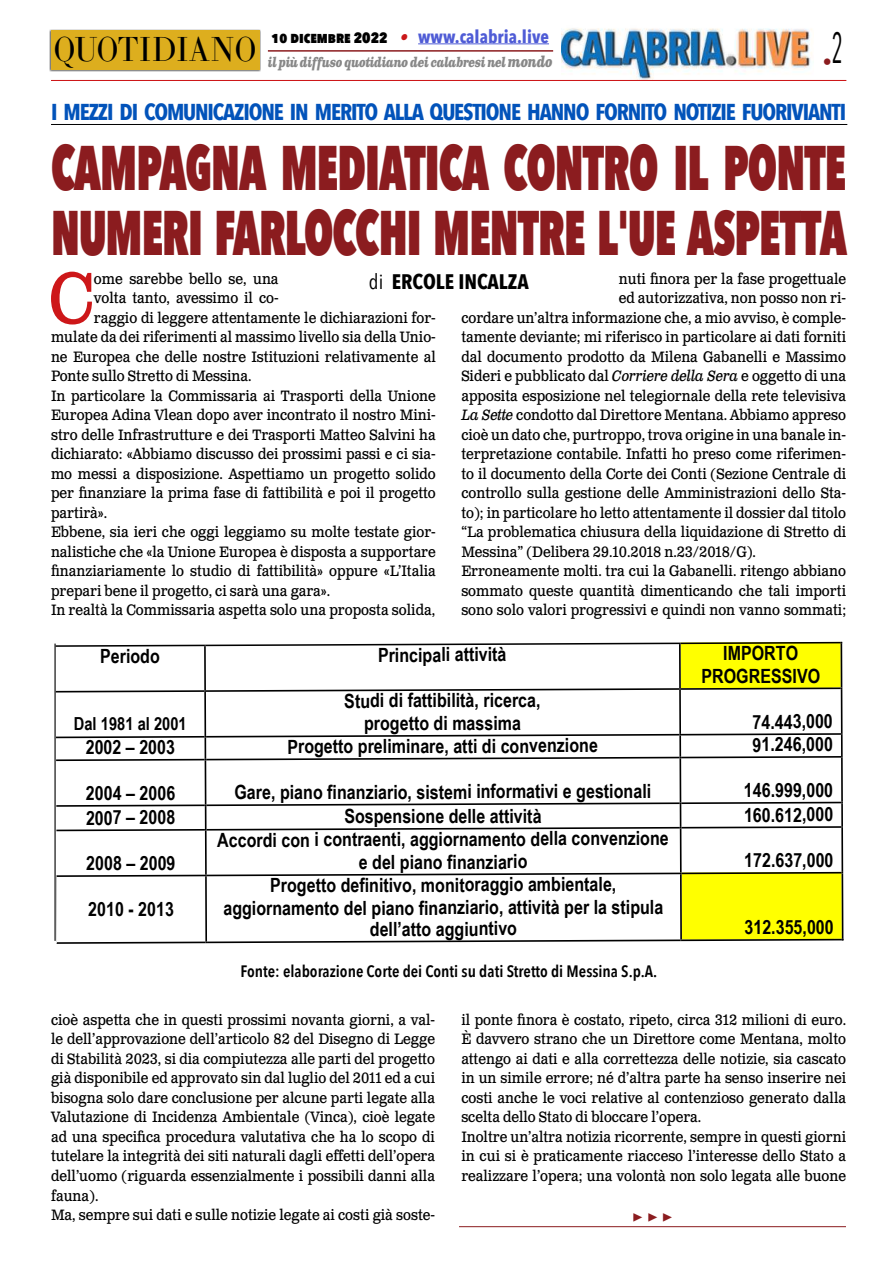
<style>
.page{position:relative;width:893px;height:1263px;background:#fff}
.page>*{position:absolute;margin:0;border:0;box-sizing:border-box;transform-origin:0 0}
.t1{font:71.25px "Clarendon Text Pro";color:#cd1719;scale:.9 1}
.t2{font:800 62.85px/64.5px "Avenir Next Condensed";letter-spacing:-.02em;color:#8b1c1f;scale:.73 1}
.t3{font:34.2px "LTC Bodoni 175 Pro";color:#000;scale:.88 1}
.t4{font:700 22.95px "Avenir Next Condensed";letter-spacing:-.05em;color:#0253ba}
.t5{font:700 21px "Avenir Next Condensed";color:#000}
.t6{font:700 19.65px/22.8px "Arial Narrow";letter-spacing:-.005em;color:#000;text-align:center}
.t7{font:700 18px "Avenir Next Condensed";color:#4f5cd6}
.t8{font:700 18px "Arial Narrow";letter-spacing:-.005em;color:#000}
.t9{font:700 18px "Minion Pro";color:#8b1c1f}
.t10{font:18px "Avenir Next Condensed";color:#8b1c1f}
.t11{font:600 16.5px "Avenir Next Condensed";color:#000}
.t12{font:15px/19.5px "Clarendon Text Pro";color:#000;scale:.9 1}
.t13{font:italic 700 13.5px "Clarendon Text Pro";letter-spacing:-.05em;color:#878787;scale:.79 1}
.s1{font-weight:800;font-size:15px;color:#000}
.s2{font-family:"Clarendon Text Pro";font-style:italic;font-size:16.5px;color:#ca181a}
.s3{font-size:15px}
.s4{font-style:italic}
.s5{font-weight:400}
</style>
<div class="page">
<img style="left:561px;top:28px;width:251px;height:52px">
<div style="left:49px;top:29px;width:212px;height:43px;background:#000;opacity:.75"></div>
<div style="left:51px;top:31px;width:208px;height:39px;background:#ddae1e"></div>
<hr style="left:418px;top:43px;width:131px;height:1px;background:#4f5cd6">
<hr style="left:268px;top:50px;width:285px;height:2px;background:#8b1c1f">
<hr style="left:51px;top:80px;width:795px;height:1px;background:#cd1719">
<hr style="left:51px;top:124px;width:796px;height:1px;background:#000">
<svg style="left:56px;top:642px;width:787px;height:302px"></svg>
<hr style="left:459px;top:1226px;width:387px;height:1px;background:#8b1c1f">
<hr style="left:55px;top:644px;width:1px;height:297px;background:#000">
<p class="t7" style="left:272px;top:25px;width:279px"><span class="s1">10 dicembre 2022</span> <span class="s2">•</span> www.calabria.live</p>
<p class="t13" style="left:268px;top:53px;width:362px">il più diffuso quotidiano dei calabresi nel <span class="s3">mondo</span></p>
<p class="t10" style="left:823px;top:46px;width:22px">•<sup>2</sup></p>
<h3 class="t4" style="left:51px;top:98px;width:797px">I MEZZI DI COMUNICAZIONE IN MERITO ALLA QUESTIONE HANNO FORNITO NOTIZIE FUORIVIANTI</h3>
<h2 class="t2" style="left:51px;top:135px;width:1092px">CAMPAGNA MEDIATICA CONTRO IL PONTE<br>NUMERI FARLOCCHI MENTRE L'UE ASPETTA</h2>
<h1 class="t1" style="left:49px;top:255px;width:52px">C</h1>
<p class="t12" style="left:94px;top:270px;width:207px">ome sarebbe bello se, una</p>
<h3 class="t3" style="left:54px;top:27px;width:232px">QUOTIDIANO</h3>
<p class="t12" style="left:619px;top:270px;width:254px">nuti finora per la fase progettuale</p>
<p class="t12" style="left:619px;top:289px;width:254px">ed autorizzativa, non posso non ri-</p>
<p class="t12" style="left:461px;top:309px;width:429px">cordare un’altra informazione che, a mio avviso, è comple-</p>
<p class="t12" style="left:461px;top:328px;width:429px">tamente deviante; mi riferisco in particolare ai dati forniti</p>
<p class="t12" style="left:461px;top:348px;width:429px">dal documento prodotto da Milena Gabanelli e Massimo</p>
<p class="t12" style="left:461px;top:367px;width:429px">Sideri e pubblicato dal <span class="s4">Corriere della Sera</span> e oggetto di una</p>
<p class="t12" style="left:461px;top:387px;width:429px">apposita esposizione nel telegiornale della rete televisiva</p>
<p class="t12" style="left:461px;top:406px;width:429px"><span class="s4">La Sette</span> condotto dal Direttore Mentana. Abbiamo appreso</p>
<p class="t12" style="left:461px;top:426px;width:429px">cioè un dato che, purtroppo, trova origine in una banale in-</p>
<p class="t12" style="left:461px;top:445px;width:429px">terpretazione contabile. Infatti ho preso come riferimen-</p>
<p class="t12" style="left:461px;top:465px;width:429px">to il documento della Corte dei Conti (Sezione Centrale di</p>
<p class="t12" style="left:461px;top:484px;width:429px">controllo sulla gestione delle Amministrazioni dello Sta-</p>
<p class="t12" style="left:461px;top:504px;width:429px">to); in particolare ho letto attentamente il dossier dal titolo</p>
<p class="t12" style="left:461px;top:523px;width:429px">“La problematica chiusura della liquidazione di Stretto di</p>
<p class="t12" style="left:461px;top:543px;width:329px">Messina” (Delibera 29.10.2018 n.23/2018/G).</p>
<p class="t12" style="left:461px;top:562px;width:429px">Erroneamente molti. tra cui la Gabanelli. ritengo abbiano</p>
<p class="t12" style="left:461px;top:582px;width:429px">sommato queste quantità dimenticando che tali importi</p>
<p class="t12" style="left:461px;top:601px;width:429px">sono solo valori progressivi e quindi non vanno sommati;</p>
<h3 class="t5" style="left:369px;top:268px;width:161px"><span class="s5">di</span> ERCOLE INCALZA</h3>
<p class="t12" style="left:94px;top:289px;width:207px">volta tanto, avessimo il co-</p>
<p class="t12" style="left:94px;top:309px;width:381px">raggio di leggere attentamente le dichiarazioni for-</p>
<p class="t12" style="left:51px;top:328px;width:429px">mulate da dei riferimenti al massimo livello sia della Unio-</p>
<p class="t12" style="left:51px;top:348px;width:429px">ne Europea che delle nostre Istituzioni relativamente al</p>
<p class="t12" style="left:51px;top:367px;width:224px">Ponte sullo Stretto di Messina.</p>
<p class="t12" style="left:51px;top:387px;width:429px">In particolare la Commissaria ai Trasporti della Unione</p>
<p class="t12" style="left:51px;top:406px;width:429px">Europea Adina Vlean dopo aver incontrato il nostro Mini-</p>
<p class="t12" style="left:51px;top:426px;width:429px">stro delle Infrastrutture e dei Trasporti Matteo Salvini ha</p>
<p class="t12" style="left:51px;top:445px;width:429px">dichiarato: «Abbiamo discusso dei prossimi passi e ci sia-</p>
<p class="t12" style="left:51px;top:465px;width:429px">mo messi a disposizione. Aspettiamo un progetto solido</p>
<p class="t12" style="left:51px;top:484px;width:429px">per finanziare la prima fase di fattibilità e poi il progetto</p>
<p class="t12" style="left:51px;top:504px;width:64px">partirà».</p>
<p class="t12" style="left:51px;top:523px;width:429px">Ebbene, sia ieri che oggi leggiamo su molte testate gior-</p>
<p class="t12" style="left:51px;top:543px;width:429px">nalistiche che «la Unione Europea è disposta a supportare</p>
<p class="t12" style="left:51px;top:562px;width:429px">finanziariamente lo studio di fattibilità» oppure «L’Italia</p>
<p class="t12" style="left:51px;top:582px;width:312px">prepari bene il progetto, ci sarà una gara».</p>
<p class="t12" style="left:51px;top:601px;width:428px">In realtà la Commissaria aspetta solo una proposta solida,</p>
<h3 class="t6" style="left:100px;top:643px;width:61px">Periodo</h3>
<h3 class="t6" style="left:378px;top:642px;width:130px">Principali attività</h3>
<h3 class="t6" style="left:701px;top:641px;width:120px">IMPORTO<br>PROGRESSIVO</h3>
<p class="t8" style="left:74px;top:710px;width:115px">Dal 1981 al 2001</p>
<h3 class="t6" style="left:344px;top:688px;width:198px">Studi di fattibilità, ricerca, progetto di massima</h3>
<h3 class="t6" style="left:752px;top:709px;width:82px">74.443,000</h3>
<h3 class="t6" style="left:86px;top:735px;width:91px">2002 – 2003</h3>
<h3 class="t6" style="left:287px;top:734px;width:312px">Progetto preliminare, atti di convenzione</h3>
<h3 class="t6" style="left:753px;top:732px;width:82px">91.246,000</h3>
<h3 class="t6" style="left:86px;top:781px;width:91px">2004 – 2006</h3>
<h3 class="t6" style="left:234px;top:779px;width:418px">Gare, piano finanziario, sistemi informativi e gestionali</h3>
<h3 class="t6" style="left:744px;top:778px;width:91px">146.999,000</h3>
<h3 class="t6" style="left:86px;top:805px;width:91px">2007 – 2008</h3>
<h3 class="t6" style="left:344px;top:804px;width:199px">Sospensione delle attività</h3>
<h3 class="t6" style="left:744px;top:802px;width:91px">160.612,000</h3>
<h3 class="t6" style="left:86px;top:851px;width:91px">2008 – 2009</h3>
<h3 class="t6" style="left:217px;top:827px;width:453px">Accordi con i contraenti, aggiornamento della convenzione e del piano finanziario</h3>
<h3 class="t6" style="left:744px;top:848px;width:91px">172.637,000</h3>
<h3 class="t6" style="left:88px;top:896px;width:87px">2010 - 2013</h3>
<h3 class="t6" style="left:223px;top:873px;width:442px;line-height:22px">Progetto definitivo, monitoraggio ambientale, aggiornamento del piano finanziario, attività per la stipula dell’atto aggiuntivo</h3>
<p class="t11" style="left:241px;top:956px;width:418px">Fonte: elaborazione Corte dei Conti su dati Stretto di Messina S.p.A.</p>
<h3 class="t6" style="left:744px;top:915px;width:91px">312.355,000</h3>
<p class="t12" style="left:51px;top:1011px;width:428px">cioè aspetta che in questi prossimi novanta giorni, a val&shy;le dell’approvazione dell’articolo 82 del Disegno di Legge di Stabilità 2023, si dia compiutezza alle parti del progetto già disponibile ed approvato sin dal luglio del 2011 ed a cui bisogna solo dare conclusione per alcune parti legate alla Valutazione di Incidenza Ambientale (Vinca), cioè legate ad una specifica procedura valutativa che ha lo scopo di tutelare la integrità dei siti naturali dagli effetti dell’opera dell’uomo (riguarda essenzialmente i possibili danni alla fauna).<br>Ma, sempre sui dati e sulle notizie legate ai costi già soste-</p>
<p class="t12" style="left:461px;top:1011px;width:429px">il ponte finora è costato, ripeto, circa 312 milioni di euro.<br>È davvero strano che un Direttore come Mentana, molto attengo ai dati e alla correttezza delle notizie, sia cascato in un simile errore; né d’altra parte ha senso inserire nei costi anche le voci relative al contenzioso generato dalla scelta dello Stato di bloccare l’opera.<br>Inoltre un’altra notizia ricorrente, sempre in questi giorni in cui si è praticamente riacceso l’interesse dello Stato a realizzare l’opera; una volontà non solo legata alle buone</p>
<p class="t9" style="left:632px;top:1204px;width:42px">▶ ▶ ▶</p>
</div>
